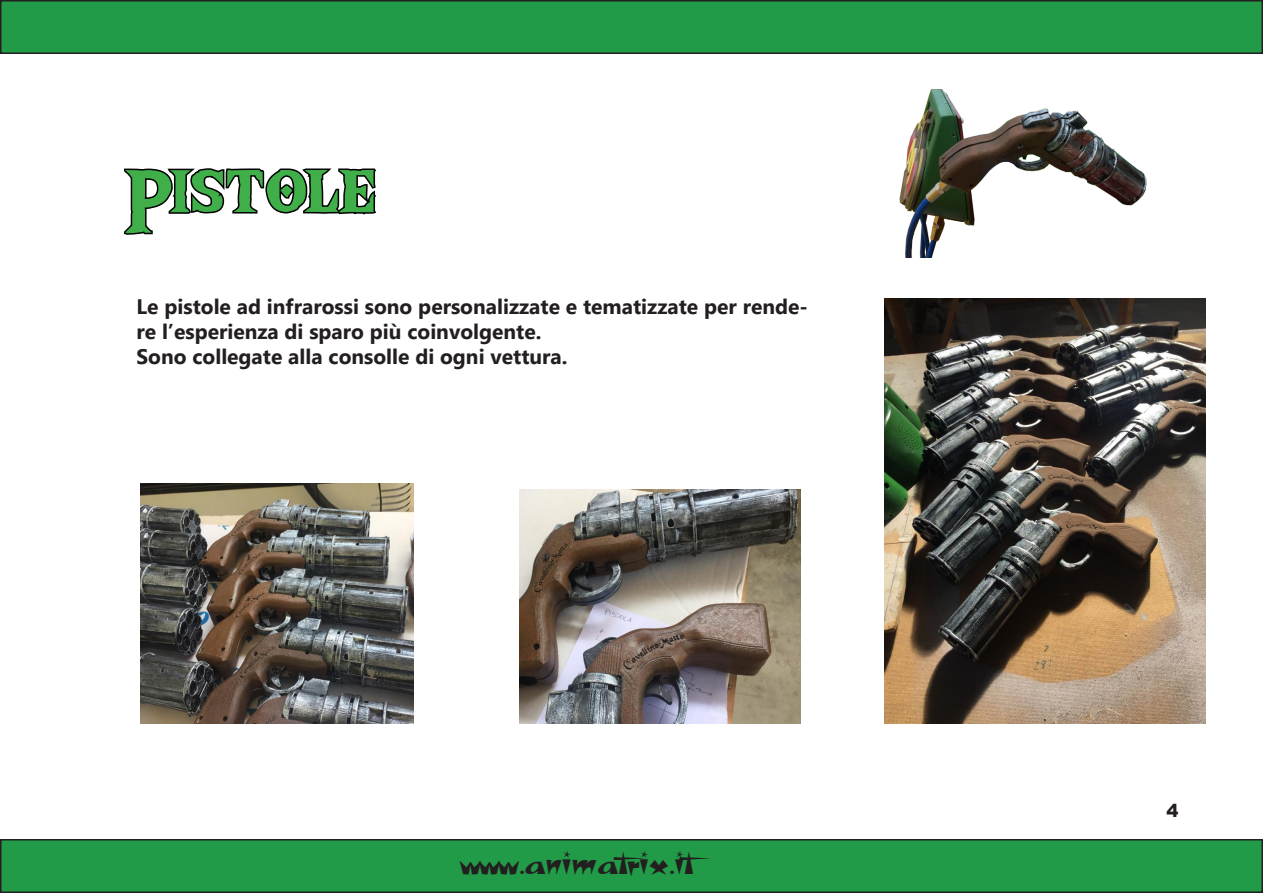
<style>
.page{position:relative;width:1263px;height:893px;background:#fff}
.page>*{position:absolute;margin:0;border:0;box-sizing:border-box;transform-origin:0 0}
.t1{font:90px "The Wild Breathof Zelda";color:#40ae49}
.t2{font:36px "Space Patrol";color:#231f20}
.t3{font:700 21px/25.2px "Lao UI";color:#231f20}
.t4{font:900 18px "Arial";color:#231f20}
</style>
<div class="page">
<div style="left:1px;top:1px;width:1261px;height:52px;background:#219b47"></div>
<div style="left:0;top:0;width:1263px;height:54px;border:2px solid #231f20"></div>
<div style="left:1px;top:840px;width:1261px;height:52px;background:#219b47"></div>
<div style="left:0;top:839px;width:1263px;height:54px;border:2px solid #231f20"></div>
<svg style="left:124px;top:168px;width:253px;height:67px"></svg>
<img style="left:884px;top:298px;width:321px;height:426px">
<img style="left:899px;top:89px;width:261px;height:169px">
<img style="left:141px;top:483px;width:272px;height:241px">
<img style="left:519px;top:489px;width:282px;height:235px">
<p class="t1" style="left:128px;top:159px;width:251px">Pistole</p>
<p class="t3" style="left:136px;top:293px;width:673px">Le pistole ad infrarossi sono personalizzate e tematizzate per rende&shy;re l’esperienza di sparo più coinvolgente.</p>
<p class="t3" style="left:136px;top:343px;width:433px">Sono collegate alla consolle di ogni vettura.</p>
<h2 class="t2" style="left:459px;top:839px;width:256px">www.animatrix.it</h2>
<p class="t4" style="left:1166px;top:797px;width:14px">4</p>
</div>
